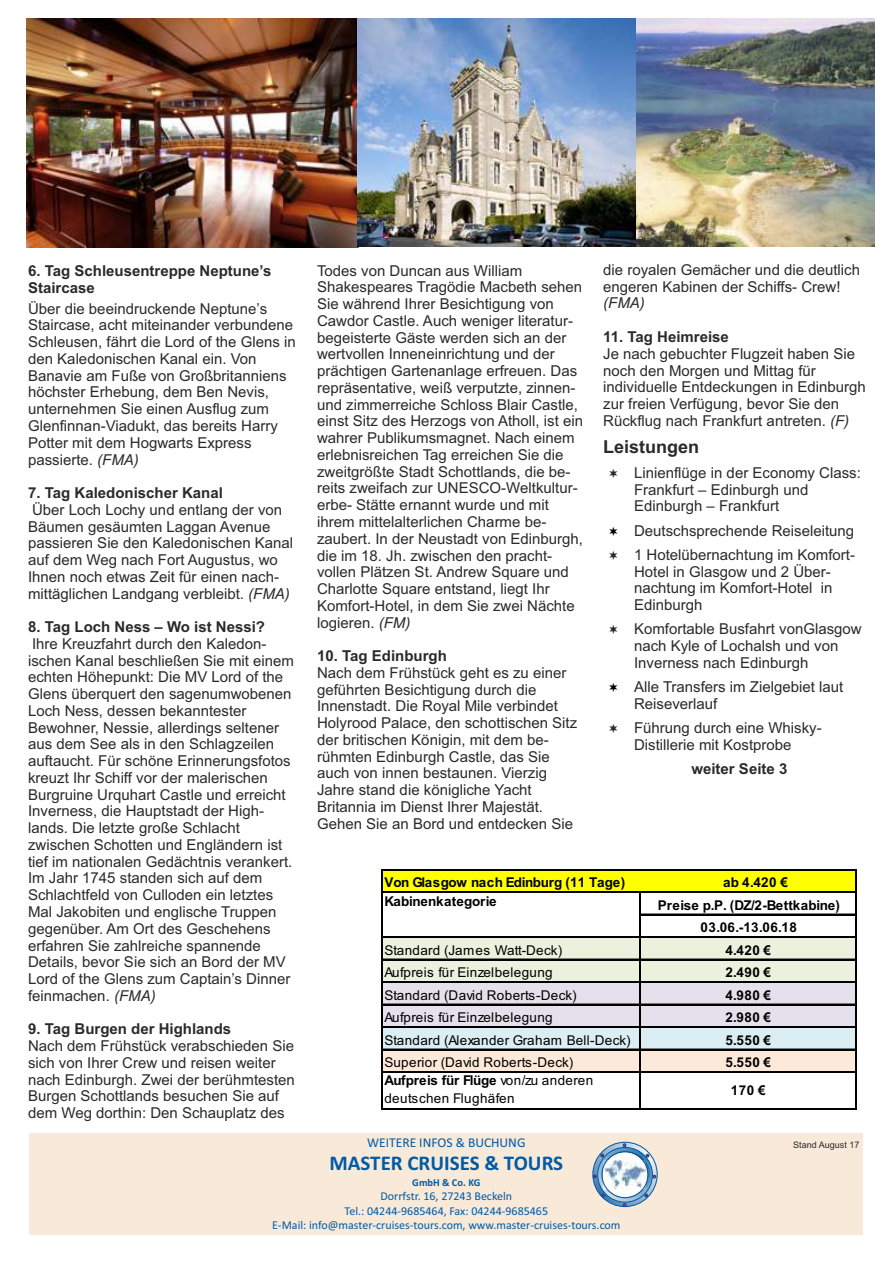
<style>
.page{position:relative;width:893px;height:1263px;background:#fff}
.page>*{position:absolute;margin:0;border:0;box-sizing:border-box;transform-origin:0 0}
.t1{font:700 21px "Calibri";color:#005aa5}
.t2{font:700 18px "Arial";color:#2b2a29}
.t3{font:15px/16.8px "Arial";color:#2b2a29}
.t4{font:700 15px/16.8px "Arial";color:#2b2a29}
.t5{font:15px "Calibri";color:#005aa5}
.t6{font:italic 15px "Arial";color:#2b2a29}
.t7{font:13.5px/18px "Arial";letter-spacing:.025em;color:#000}
.t8{font:700 13.5px/22.5px "Arial";letter-spacing:.025em;color:#000;text-align:center}
.t9{font:700 13.5px "Arial";letter-spacing:-.03em;color:#000}
.t10{font:13.5px "Calibri";color:#005aa5}
.t11{font:12px/14.7px "Calibri";color:#005aa5;text-align:center}
.t12{font:700 10.5px "Calibri";color:#005aa5}
.t13{font:9px "Arial";color:#2b2a29}
.s1{font-style:italic}
.s2{font-weight:700}
</style>
<div class="page">
<img style="left:26px;top:18px;width:849px;height:229px">
<div style="left:29px;top:1133px;width:834px;height:102px;background:#f8e9d8"></div>
<svg style="left:592px;top:1142px;width:65px;height:65px"></svg>
<div style="left:382px;top:870px;width:475px;height:23px;background:#ff0"></div>
<div style="left:382px;top:936px;width:475px;height:47px;background:#eaf1dd"></div>
<div style="left:382px;top:981px;width:475px;height:47px;background:#e5e0ec"></div>
<div style="left:382px;top:1026px;width:475px;height:24px;background:#dbeef3"></div>
<div style="left:382px;top:1049px;width:475px;height:24px;background:#fde9d9"></div>
<hr style="left:381px;top:869px;width:1px;height:241px;background:#000">
<hr style="left:856px;top:870px;width:1px;height:240px;background:#000">
<hr style="left:855px;top:870px;width:1px;height:240px;background:#000">
<hr style="left:640px;top:893px;width:1px;height:217px;background:#000">
<hr style="left:639px;top:893px;width:1px;height:217px;background:#000">
<hr style="left:382px;top:869px;width:475px;height:1px;background:#000">
<hr style="left:382px;top:891px;width:475px;height:2px;background:#000">
<hr style="left:641px;top:914px;width:216px;height:1px;background:#000">
<hr style="left:382px;top:936px;width:475px;height:2px;background:#000">
<hr style="left:382px;top:959px;width:475px;height:1px;background:#000">
<hr style="left:382px;top:981px;width:475px;height:2px;background:#000">
<hr style="left:382px;top:1004px;width:475px;height:1px;background:#000">
<hr style="left:382px;top:1026px;width:475px;height:2px;background:#000">
<hr style="left:382px;top:1049px;width:475px;height:1px;background:#000">
<hr style="left:382px;top:1071px;width:475px;height:2px;background:#000">
<hr style="left:382px;top:1109px;width:475px;height:1px;background:#000">
<hr style="left:382px;top:1108px;width:475px;height:1px;background:#000">
<p class="t4" style="left:28px;top:263px;width:245px">6. Tag Schleusentreppe Neptune’s<br>Staircase</p>
<p class="t3" style="left:28px;top:301px;width:269px">Über die beeindruckende Neptune’s Staircase, acht miteinander verbundene Schleusen, fährt die Lord of the Glens in den Kaledonischen Kanal ein. Von Banavie am Fuße von Großbritanniens höchster Erhebung, dem Ben Nevis, unternehmen Sie einen Ausflug zum Glenfinnan-Viadukt, das bereits Harry Potter mit dem Hogwarts Express passierte. <span class="s1">(FMA)</span></p>
<p class="t4" style="left:28px;top:486px;width:196px">7. Tag Kaledonischer Kanal</p>
<p class="t3" style="left:28px;top:502px;width:267px">Über Loch Lochy und entlang der von Bäumen gesäumten Laggan Avenue passieren Sie den Kaledonischen Kanal auf dem Weg nach Fort Augustus, wo Ihnen noch etwas Zeit für einen nach&shy;mittäglichen Landgang verbleibt. <span class="s1">(FMA)</span></p>
<p class="t4" style="left:28px;top:620px;width:239px">8. Tag Loch Ness – Wo ist Nessi?</p>
<p class="t3" style="left:28px;top:637px;width:267px">Ihre Kreuzfahrt durch den Kaledon&shy;ischen Kanal beschließen Sie mit einem echten Höhepunkt: Die MV Lord of the Glens überquert den sagenumwobenen Loch Ness, dessen bekanntester Bewohner, Nessie, allerdings seltener aus dem See als in den Schlagzeilen auftaucht. Für schöne Erinnerungsfotos kreuzt Ihr Schiff vor der malerischen Burgruine Urquhart Castle und erreicht Inverness, die Hauptstadt der High&shy;lands. Die letzte große Schlacht zwischen Schotten und Engländern ist tief im nationalen Gedächtnis verankert.<br>Im Jahr 1745 standen sich auf dem Schlachtfeld von Culloden ein letztes Mal Jakobiten und englische Truppen gegenüber. Am Ort des Geschehens erfahren Sie zahlreiche spannende Details, bevor Sie sich an Bord der MV Lord of the Glens zum Captain’s Dinner feinmachen. <span class="s1">(FMA)</span></p>
<p class="t4" style="left:28px;top:1022px;width:205px">9. Tag Burgen der Highlands</p>
<p class="t3" style="left:28px;top:1039px;width:268px">Nach dem Frühstück verabschieden Sie sich von Ihrer Crew und reisen weiter nach Edinburgh. Zwei der berühmtesten Burgen Schottlands besuchen Sie auf dem Weg dorthin: Den Schauplatz des</p>
<p class="t3" style="left:317px;top:263px;width:267px">Todes von Duncan aus William Shakespeares Tragödie Macbeth sehen Sie während Ihrer Besichtigung von Cawdor Castle. Auch weniger literatur&shy;begeisterte Gäste werden sich an der wertvollen Inneneinrichtung und der prächtigen Gartenanlage erfreuen. Das repräsentative, weiß verputzte, zinnen&shy;und zimmerreiche Schloss Blair Castle, einst Sitz des Herzogs von Atholl, ist ein wahrer Publikumsmagnet. Nach einem erlebnisreichen Tag erreichen Sie die zweitgrößte Stadt Schottlands, die be&shy;reits zweifach zur UNESCO-Weltkultur&shy;erbe- Stätte ernannt wurde und mit ihrem mittelalterlichen Charme be&shy;zaubert. In der Neustadt von Edinburgh, die im 18. Jh. zwischen den pracht&shy;vollen Plätzen St. Andrew Square und Charlotte Square entstand, liegt Ihr Komfort-Hotel, in dem Sie zwei Nächte logieren. <span class="s1">(FM)</span></p>
<p class="t4" style="left:317px;top:649px;width:131px">10. Tag Edinburgh</p>
<p class="t3" style="left:317px;top:665px;width:262px">Nach dem Frühstück geht es zu einer geführten Besichtigung durch die Innenstadt. Die Royal Mile verbindet Holyrood Palace, den schottischen Sitz der britischen Königin, mit dem be&shy;rühmten Edinburgh Castle, das Sie auch von innen bestaunen. Vierzig Jahre stand die königliche Yacht Britannia im Dienst Ihrer Majestät.<br>Gehen Sie an Bord und entdecken Sie</p>
<p class="t3" style="left:603px;top:263px;width:258px">die royalen Gemächer und die deutlich engeren Kabinen der Schiffs- Crew!</p>
<p class="t6" style="left:603px;top:298px;width:43px">(FMA)</p>
<p class="t4" style="left:603px;top:330px;width:127px">11. Tag Heimreise</p>
<p class="t3" style="left:603px;top:346px;width:264px">Je nach gebuchter Flugzeit haben Sie noch den Morgen und Mittag für individuelle Entdeckungen in Edinburgh zur freien Verfügung, bevor Sie den Rückflug nach Frankfurt antreten. <span class="s1">(F)</span></p>
<p class="t2" style="left:603px;top:439px;width:98px">Leistungen</p>
<p class="t3" style="left:634px;top:465px;width:228px">Linienflüge in der Economy Class:<br>Frankfurt – Edinburgh und<br>Edinburgh – Frankfurt</p>
<p class="t3" style="left:634px;top:519px;width:222px;line-height:24.3px">Deutschsprechende Reiseleitung<br>1 Hotelübernachtung im Komfort-</p>
<p class="t3" style="left:634px;top:564px;width:200px;text-align:justify">Hotel in Glasgow und 2 Über&shy;nachtung im Komfort-Hotel in Edinburgh</p>
<p class="t3" style="left:634px;top:622px;width:229px">Komfortable Busfahrt vonGlasgow nach Kyle of Lochalsh und von<br>Inverness nach Edinburgh</p>
<p class="t3" style="left:634px;top:680px;width:211px">Alle Transfers im Zielgebiet laut<br>Reiseverlauf</p>
<p class="t3" style="left:634px;top:721px;width:189px">Führung durch eine Whisky-<br>Distillerie mit Kostprobe</p>
<p class="t4" style="left:691px;top:762px;width:97px">weiter Seite 3</p>
<p class="t9" style="left:384px;top:877px;width:242px">Von Glasgow nach Edinburg (11 Tage)</p>
<p class="t8" style="left:723px;top:872px;width:66px">ab 4.420 €</p>
<p class="t9" style="left:384px;top:896px;width:114px">Kabinenkategorie</p>
<p class="t8" style="left:658px;top:895px;width:184px">Preise p.P. (DZ/2-Bettkabine)<br>03.06.-13.06.18</p>
<p class="t7" style="left:384px;top:942px;width:179px">Standard (James Watt-Deck)</p>
<p class="t8" style="left:725px;top:940px;width:47px">4.420 €</p>
<p class="t7" style="left:384px;top:964px;width:170px">Aufpreis für Einzelbelegung</p>
<p class="t8" style="left:725px;top:962px;width:47px">2.490 €</p>
<p class="t7" style="left:384px;top:987px;width:194px">Standard (David Roberts-Deck)</p>
<p class="t8" style="left:725px;top:985px;width:47px">4.980 €</p>
<p class="t7" style="left:384px;top:1009px;width:170px">Aufpreis für Einzelbelegung</p>
<p class="t8" style="left:725px;top:1007px;width:47px">2.980 €</p>
<p class="t7" style="left:384px;top:1032px;width:248px">Standard (Alexander Graham Bell-Deck)</p>
<p class="t8" style="left:725px;top:1030px;width:47px">5.550 €</p>
<p class="t7" style="left:384px;top:1054px;width:190px">Superior (David Roberts-Deck)</p>
<p class="t8" style="left:725px;top:1052px;width:47px">5.550 €</p>
<p class="t7" style="left:384px;top:1072px;width:210px"><span class="s2">Aufpreis für Flüge</span> von/zu anderen deutschen Flughäfen</p>
<p class="t8" style="left:731px;top:1080px;width:36px">170 €</p>
<p class="t10" style="left:367px;top:1136px;width:160px">WEITERE INFOS &amp; BUCHUNG</p>
<h1 class="t1" style="left:329px;top:1154px;width:235px">MASTER CRUISES &amp; TOURS</h1>
<p class="t12" style="left:412px;top:1178px;width:70px">GmbH &amp; Co. KG</p>
<p class="t11" style="left:272px;top:1190px;width:350px">Dorrfstr. 16, 27243 Beckeln<br>Tel.: 04244-9685464, Fax: 04244-9685465<br>E-Mail: info@master-cruises-tours.com, www.master-cruises-tours.com</p>
<p class="t5" style="left:357px;top:1141px;width:177px">WEITERE INFOS &amp; BUCHUNG</p>
<h1 class="t1" style="left:329px;top:1161px;width:235px">MASTER CRUISES &amp; TOURS</h1>
<p class="t11" style="left:344px;top:1183px;width:205px">Verdener Str. 2, 27243 Harpstedt<br>Tel.: 04244-9685464, Fax: 04244-9685465</p>
<p class="t13" style="left:793px;top:1142px;width:68px">Stand August 17</p>
</div>
